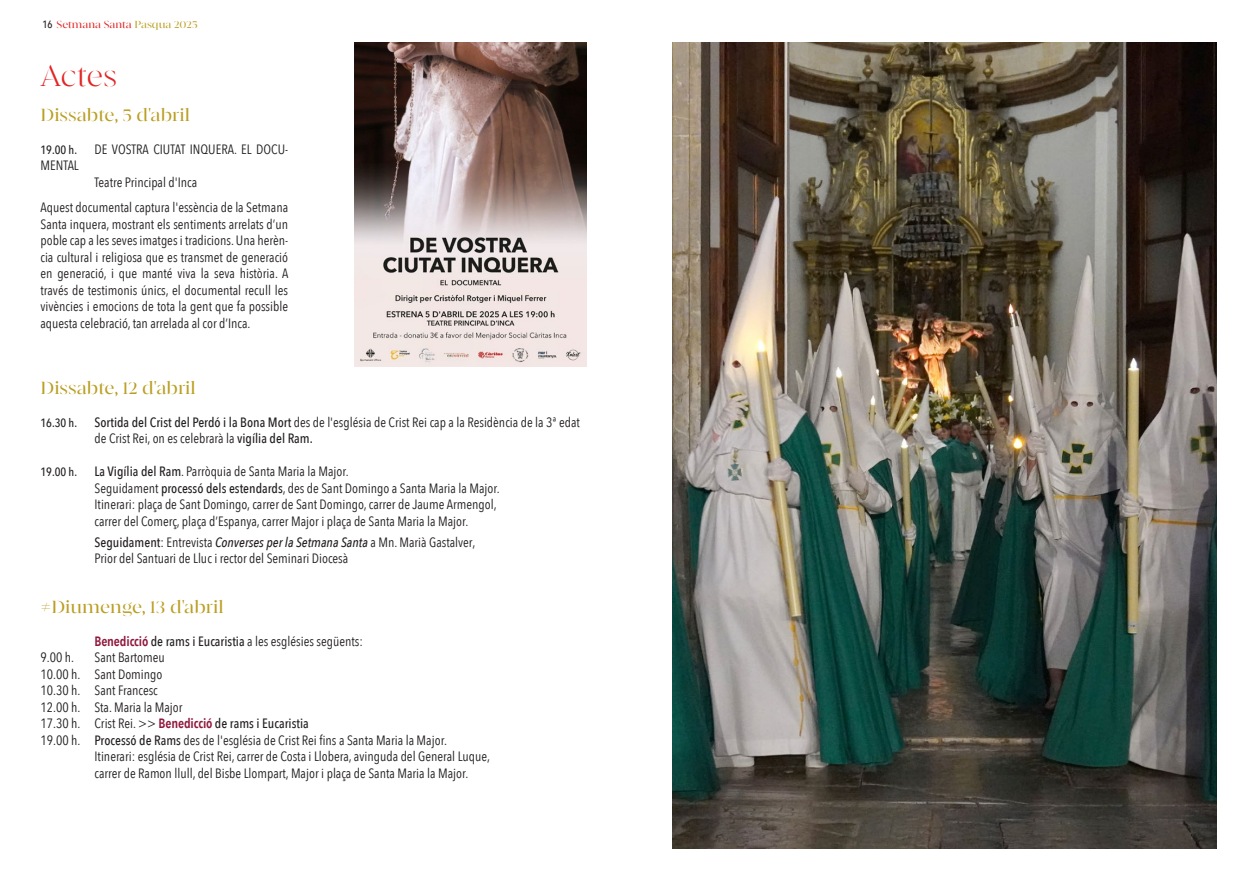
<style>
.page{position:relative;width:1259px;height:893px;background:#fff}
.page>*{position:absolute;margin:0;border:0;box-sizing:border-box;transform-origin:0 0}
.t1{font:300 30px "Amarela Stencil";letter-spacing:-.005em;color:#e22525}
.t2{font:18px "Amarela Stencil";color:#ba9e22}
.t3{font:13.5px/16.5px "Avenir Next Condensed";color:#231f20;text-align:justify}
.t4{font:500 12px "Avenir Next Condensed";color:#231f20}
.t5{font:10.5px "Amarela Stencil";color:#e22525}
.s1{font-family:"Avenir Next Condensed";font-weight:500;color:#231f20}
.s2{color:#ba9e22}
.s3{font-weight:500}
.s4{font-weight:500;font-style:italic}
.s5{font-weight:600;color:#8f173c}
</style>
<div class="page">
<img style="left:355px;top:43px;width:231px;height:323px">
<img style="left:672px;top:43px;width:544px;height:805px">
<p class="t5" style="left:43px;top:17px;width:157px"><span class="s1">16</span> Setmana Santa <span class="s2">Pasqua 2025</span></p>
<p class="t1" style="left:40px;top:58px;width:78px">Actes</p>
<p class="t2" style="left:40px;top:103px;width:151px">Dissabte, 5 d'abril</p>
<p class="t4" style="left:40px;top:142px;width:38px">19.00 h.</p>
<p class="t3" style="left:94px;top:140px;width:195px">DE VOSTRA CIUTAT INQUERA. EL DOCU-</p>
<p class="t3" style="left:40px;top:156px;width:40px">MENTAL</p>
<p class="t3" style="left:94px;top:173px;width:104px">Teatre Principal d'Inca</p>
<p class="t3" style="left:40px;top:198px;width:249px">Aquest documental captura l'essència de la Setmana Santa inquera, mostrant els sentiments arrelats d’un poble cap a les seves imatges i tradicions. Una herèn&shy;cia cultural i religiosa que es transmet de generació en generació, i que manté viva la seva història. A través de testimonis únics, el documental recull les vivències i emocions de tota la gent que fa possible aquesta celebració, tan arrelada al cor d’Inca.</p>
<p class="t2" style="left:40px;top:376px;width:157px">Dissabte, 12 d'abril</p>
<p class="t4" style="left:40px;top:415px;width:38px">16.30 h.</p>
<p class="t3" style="left:94px;top:413px;width:487px"><span class="s3">Sortida del Crist del Perdó i la Bona Mort</span> des de l'església de Crist Rei cap a la Residència de la 3ª edat de Crist Rei, on es celebrarà la <span class="s3">vigília del Ram.</span></p>
<p class="t4" style="left:40px;top:465px;width:38px">19.00 h.</p>
<p class="t3" style="left:94px;top:462px;width:256px"><span class="s3">La Vigília del Ram</span>. Parròquia de Santa Maria la Major.</p>
<p class="t3" style="left:94px;top:479px;width:407px">Seguidament <span class="s3">processó dels estendards</span>, des de Sant Domingo a Santa Maria la Major.</p>
<p class="t3" style="left:94px;top:495px;width:404px">Itinerari: plaça de Sant Domingo, carrer de Sant Domingo, carrer de Jaume Armengol,</p>
<p class="t3" style="left:94px;top:512px;width:375px">carrer del Comerç, plaça d’Espanya, carrer Major i plaça de Santa Maria la Major.</p>
<p class="t3" style="left:94px;top:533px;width:382px"><span class="s3">Seguidament</span>: Entrevista <span class="s4">Converses per la Setmana Santa</span> a Mn. Marià Gastalver,</p>
<p class="t3" style="left:94px;top:549px;width:255px">Prior del Santuari de Lluc i rector del Seminari Diocesà</p>
<p class="t2" style="left:40px;top:595px;width:185px">≠Diumenge, 13 d'abril</p>
<p class="t3" style="left:94px;top:632px;width:270px"><span class="s5">Benedicció</span> <span class="s3">de rams i Eucaristia</span> a les esglésies següents:</p>
<p class="t3" style="left:40px;top:648px;width:35px">9.00 h.</p>
<p class="t3" style="left:94px;top:648px;width:72px">Sant Bartomeu</p>
<p class="t3" style="left:40px;top:665px;width:123px">10.00 h. Sant Domingo</p>
<p class="t3" style="left:40px;top:681px;width:119px">10.30 h. Sant Francesc</p>
<p class="t3" style="left:40px;top:698px;width:143px">12.00 h. Sta. Maria la Major</p>
<p class="t3" style="left:40px;top:714px;width:270px">17.30 h. Crist Rei. &gt;&gt; <span class="s5">Benedicció</span> <span class="s3">de rams i Eucaristia</span></p>
<p class="t3" style="left:40px;top:731px;width:408px">19.00 h. <span class="s3">Processó de Rams</span> des de l'església de Crist Rei fins a Santa Maria la Major.</p>
<p class="t3" style="left:94px;top:747px;width:397px">Itinerari: església de Crist Rei, carrer de Costa i Llobera, avinguda del General Luque,</p>
<p class="t3" style="left:94px;top:764px;width:375px">carrer de Ramon llull, del Bisbe Llompart, Major i plaça de Santa Maria la Major.</p>
</div>
